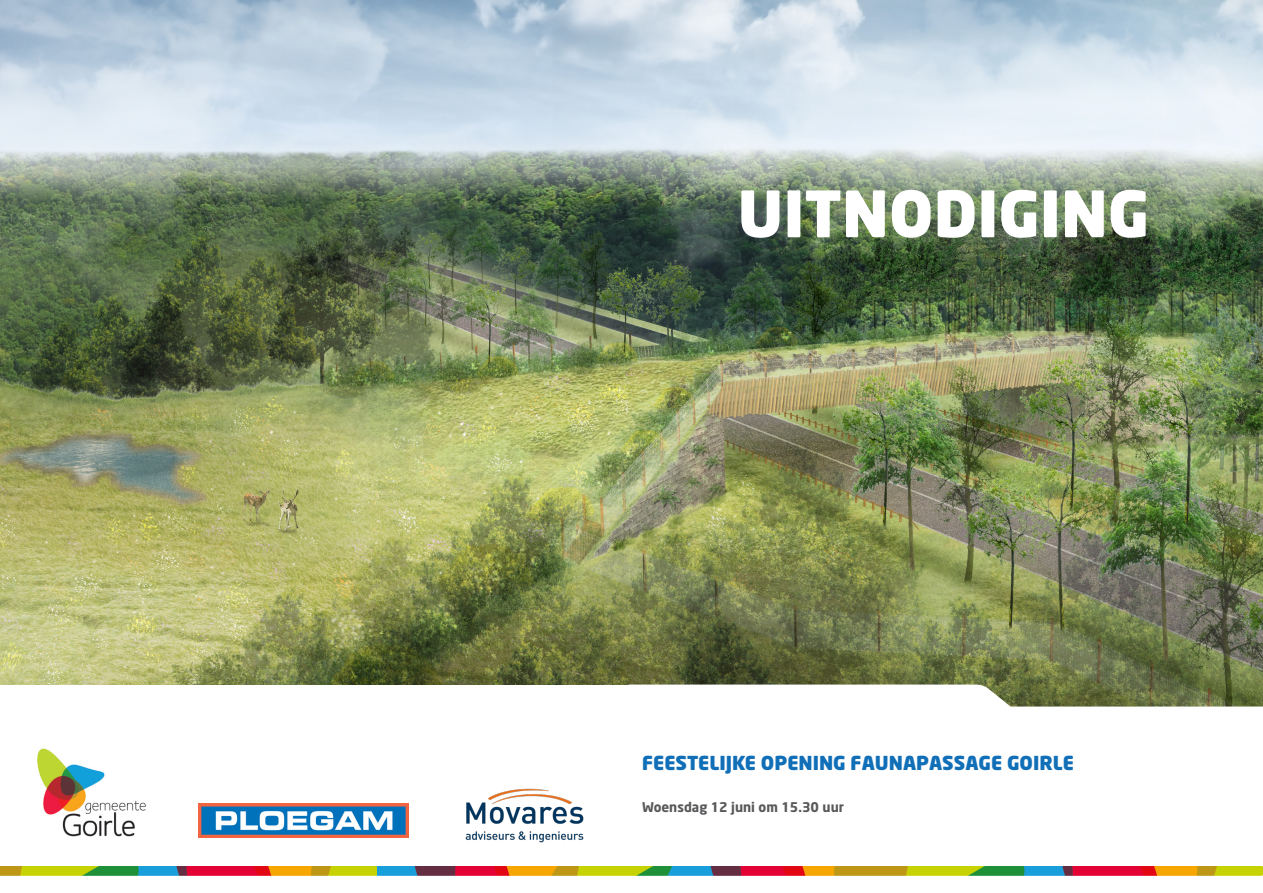
<style>
.page{position:relative;width:1263px;height:893px;background:#fff}
.page>*{position:absolute;margin:0;border:0;box-sizing:border-box;transform-origin:0 0}
.t1{font:900 63px "Neo Sans";color:#fff}
.t2{font:900 19.05px "Neo Sans";color:#116fb8}
.t3{font:700 13.2px "Neo Sans";color:#57585a}
</style>
<div class="page">
<img style="left:0;top:0;width:1263px;height:685px">
<svg style="left:980px;top:685px;width:283px;height:22px;background:#6f784b"></svg>
<img style="left:37px;top:748px;width:109px;height:89px">
<img style="left:0;top:867px;width:1263px;height:8px">
<img style="left:199px;top:804px;width:209px;height:33px">
<img style="left:465px;top:788px;width:119px;height:55px">
<p class="t1" style="left:737px;top:173px;width:413px">UITNODIGING</p>
<p class="t2" style="left:642px;top:750px;width:433px">FEESTELIJKE OPENING FAUNAPASSAGE GOIRLE</p>
<p class="t3" style="left:642px;top:799px;width:203px">Woensdag 12 juni om 15.30 uur</p>
</div>
